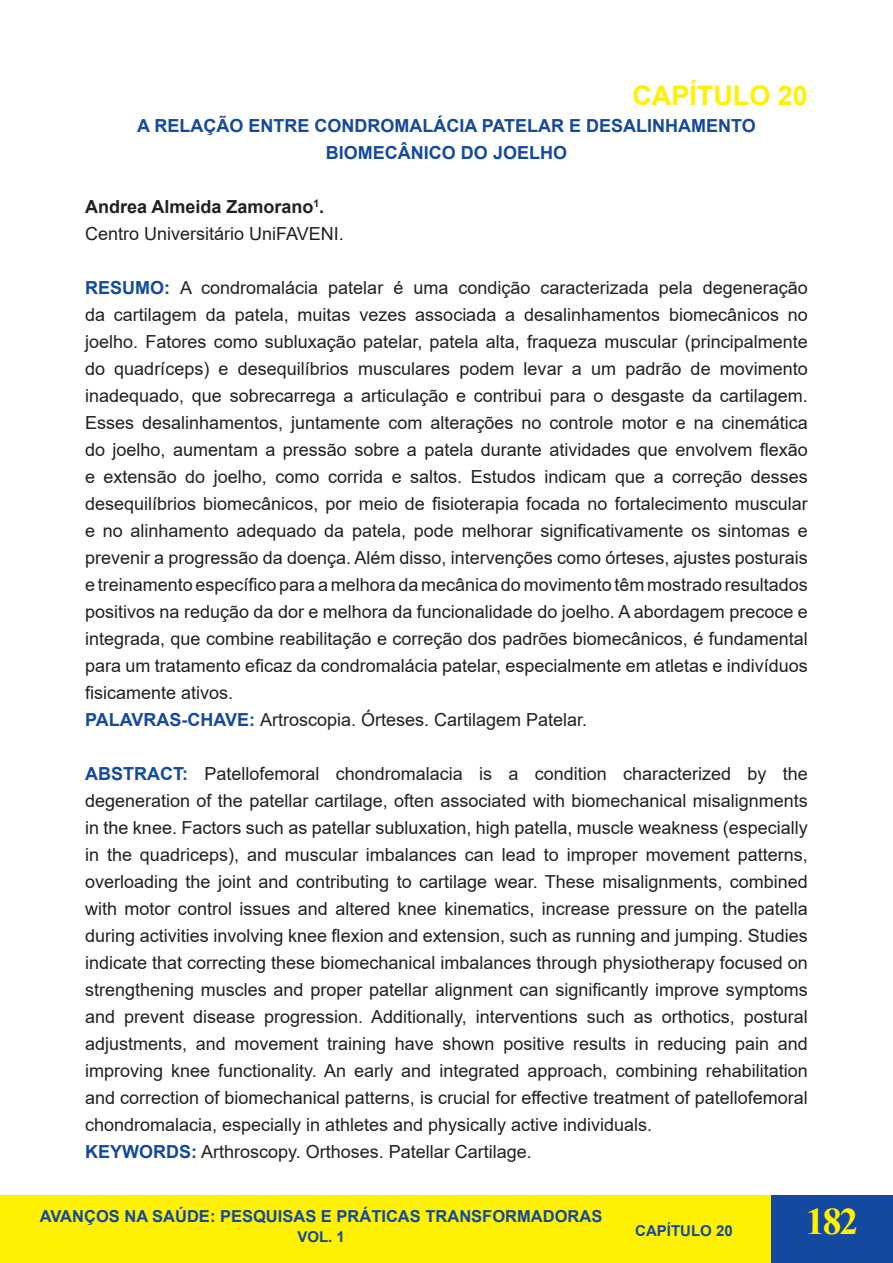
<style>
.page{position:relative;width:893px;height:1263px;background:#fff}
.page>*{position:absolute;margin:0;border:0;box-sizing:border-box;transform-origin:0 0}
.t1{font:700 37.5px "Times New Roman";color:#fff101}
.t2{font:700 27px "Arial";color:#fff101}
.t3{font:18px/27px "Arial";color:#231f20;text-align:justify}
.t4{font:700 18px/27px "Arial";color:#13499f;text-align:center}
.t5{font:700 18px "Arial";color:#231f20}
.t6{font:700 16.5px "Arial";color:#13499f}
.t7{font:700 15px "Arial";color:#13499f}
.s1{font-weight:700;color:#13499f}
</style>
<div class="page">
<div style="left:0;top:1195px;width:893px;height:67px;background:#fff101"></div>
<div style="left:771px;top:1195px;width:122px;height:67px;background:#13499f"></div>
<p class="t2" style="left:632px;top:76px;width:177px">CAPÍTULO 20</p>
<p class="t4" style="left:137px;top:112px;width:620px">A RELAÇÃO ENTRE CONDROMALÁCIA PATELAR E DESALINHAMENTO<br>BIOMECÂNICO DO JOELHO</p>
<p class="t5" style="left:85px;top:194px;width:241px">Andrea Almeida Zamorano<sup>1</sup>.</p>
<p class="t3" style="left:85px;top:220px;width:260px">Centro Universitário UniFAVENI.</p>
<p class="t3" style="left:85px;top:274px;width:724px"><span class="s1">RESUMO:</span> A condromalácia patelar é uma condição caracterizada pela degeneração da cartilagem da patela, muitas vezes associada a desalinhamentos biomecânicos no joelho. Fatores como subluxação patelar, patela alta, fraqueza muscular (principalmente do quadríceps) e desequilíbrios musculares podem levar a um padrão de movimento inadequado, que sobrecarrega a articulação e contribui para o desgaste da cartilagem.<br>Esses desalinhamentos, juntamente com alterações no controle motor e na cinemática do joelho, aumentam a pressão sobre a patela durante atividades que envolvem flexão e extensão do joelho, como corrida e saltos. Estudos indicam que a correção desses desequilíbrios biomecânicos, por meio de fisioterapia focada no fortalecimento muscular e no alinhamento adequado da patela, pode melhorar significativamente os sintomas e prevenir a progressão da doença. Além disso, intervenções como órteses, ajustes posturais e treinamento específico para a melhora da mecânica do movimento têm mostrado resultados positivos na redução da dor e melhora da funcionalidade do joelho. A abordagem precoce e integrada, que combine reabilitação e correção dos padrões biomecânicos, é fundamental para um tratamento eficaz da condromalácia patelar, especialmente em atletas e indivíduos fisicamente ativos.</p>
<p class="t3" style="left:85px;top:706px;width:504px"><span class="s1">PALAVRAS-CHAVE:</span> Artroscopia. Órteses. Cartilagem Patelar.</p>
<p class="t3" style="left:85px;top:760px;width:724px"><span class="s1">ABSTRACT:</span> Patellofemoral chondromalacia is a condition characterized by the degeneration of the patellar cartilage, often associated with biomechanical misalignments in the knee. Factors such as patellar subluxation, high patella, muscle weakness (especially in the quadriceps), and muscular imbalances can lead to improper movement patterns, overloading the joint and contributing to cartilage wear. These misalignments, combined with motor control issues and altered knee kinematics, increase pressure on the patella during activities involving knee flexion and extension, such as running and jumping. Studies indicate that correcting these biomechanical imbalances through physiotherapy focused on strengthening muscles and proper patellar alignment can significantly improve symptoms and prevent disease progression. Additionally, interventions such as orthotics, postural adjustments, and movement training have shown positive results in reducing pain and improving knee functionality. An early and integrated approach, combining rehabilitation and correction of biomechanical patterns, is crucial for effective treatment of patellofemoral chondromalacia, especially in athletes and physically active individuals.</p>
<p class="t3" style="left:85px;top:1138px;width:448px"><span class="s1">KEYWORDS:</span> Arthroscopy. Orthoses. Patellar Cartilage.</p>
<p class="t6" style="left:40px;top:1204px;width:564px">AVANÇOS NA SAÚDE: PESQUISAS E PRÁTICAS TRANSFORMADORAS</p>
<p class="t7" style="left:297px;top:1226px;width:49px">VOL. 1</p>
<p class="t7" style="left:635px;top:1220px;width:99px">CAPÍTULO 20</p>
<h1 class="t1" style="left:806px;top:1194px;width:54px">182</h1>
</div>
